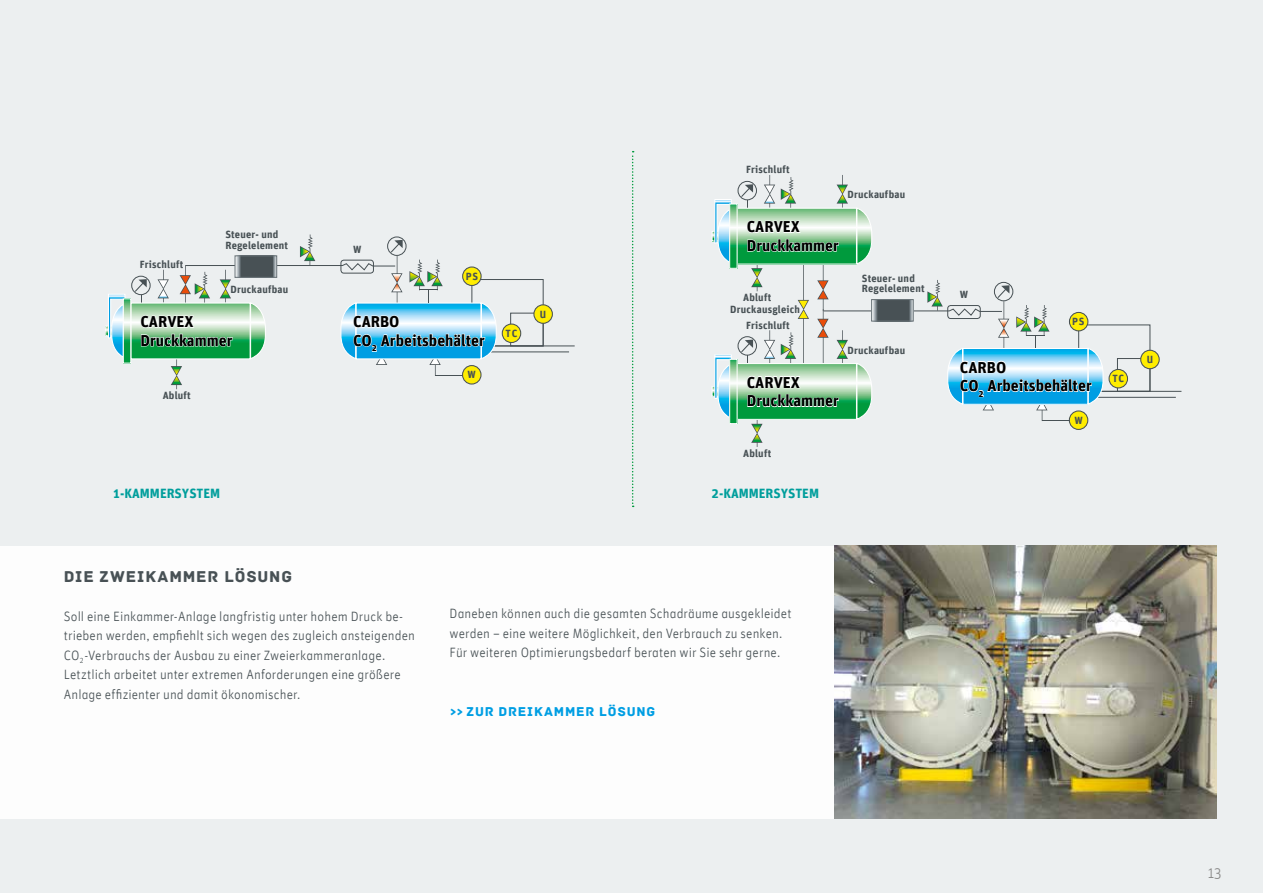
<style>
.page{position:relative;width:1263px;height:893px;background:#eceff0}
.page>*{position:absolute;margin:0;border:0;box-sizing:border-box;transform-origin:0 0}
.t1{font:16.5px "Archive";letter-spacing:.055em;color:#485155}
.t2{font:15.9px/18.8px "Unit Bold TF";color:#000}
.t3{font:15px "Unit Light Alternate";color:#878786}
.t4{font:13.5px/19.5px "Unit Light Alternate";letter-spacing:.005em;color:#485155}
.t5{font:13.5px "Unit Bold TF";color:#009e9c}
.t6{font:13.5px "Archive";letter-spacing:.06em;color:#009ee3}
.t7{font:10.5px/10.5px "Unit Bold TF";letter-spacing:.02em;color:#485155}
.s1{font-family:"Unit Bold TF"}
</style>
<div class="page">
<div style="left:0;top:546px;width:1216px;height:272px;background:#fff"></div>
<div style="left:471px;top:279px;width:72px;height:67px;border:1px solid #485155"></div>
<div style="left:510px;top:313px;width:33px;height:33px;border:1px solid #485155"></div>
<hr style="left:487px;top:346px;width:88px;height:1px;background:#485155">
<hr style="left:482px;top:351px;width:87px;height:1px;background:#485155">
<div style="left:105px;top:326px;width:9px;height:10px;border:1px solid #fff"></div>
<svg style="left:106px;top:293px;width:20px;height:66px"></svg>
<svg style="left:125px;top:300px;width:4px;height:62px"></svg>
<div style="left:123px;top:298px;width:8px;height:66px;border:1px solid #fff"></div>
<div style="left:131px;top:276px;width:20px;height:19px;border:1px solid #485155;border-radius:50%"></div>
<div style="left:502px;top:324px;width:19px;height:18px;background:#ffed00;border-radius:50%"></div>
<div style="left:502px;top:324px;width:19px;height:19px;border:1px solid #485155;border-radius:50%"></div>
<div style="left:534px;top:305px;width:18px;height:18px;background:#ffed00;border-radius:50%"></div>
<div style="left:533px;top:304px;width:20px;height:20px;border:1px solid #485155;border-radius:50%"></div>
<svg style="left:134px;top:234px;width:363px;height:155px;background:#c7dfdc"></svg>
<div style="left:711px;top:231px;width:9px;height:11px;border:1px solid #fff"></div>
<svg style="left:712px;top:198px;width:20px;height:66px"></svg>
<svg style="left:731px;top:205px;width:5px;height:62px"></svg>
<div style="left:729px;top:203px;width:9px;height:66px;border:1px solid #fff"></div>
<div style="left:738px;top:181px;width:19px;height:19px;border:1px solid #485155;border-radius:50%"></div>
<div style="left:711px;top:386px;width:9px;height:11px;border:1px solid #fff"></div>
<svg style="left:712px;top:354px;width:20px;height:65px"></svg>
<svg style="left:731px;top:361px;width:5px;height:61px"></svg>
<div style="left:729px;top:359px;width:9px;height:65px;border:1px solid #fff"></div>
<div style="left:738px;top:336px;width:19px;height:20px;border:1px solid #485155;border-radius:50%"></div>
<div style="left:1117px;top:358px;width:33px;height:34px;border:1px solid #485155"></div>
<hr style="left:1094px;top:391px;width:87px;height:1px;background:#485155">
<hr style="left:1088px;top:397px;width:88px;height:1px;background:#485155">
<div style="left:1109px;top:369px;width:18px;height:19px;background:#ffed00;border-radius:50%"></div>
<div style="left:1108px;top:369px;width:20px;height:19px;border:1px solid #485155;border-radius:50%"></div>
<div style="left:1141px;top:350px;width:18px;height:19px;background:#ffed00;border-radius:50%"></div>
<div style="left:1140px;top:350px;width:20px;height:19px;border:1px solid #485155;border-radius:50%"></div>
<svg style="left:740px;top:175px;width:364px;height:272px;background:#cfe2dd"></svg>
<img style="left:835px;top:546px;width:381px;height:272px">
<svg style="left:632px;top:151px;width:2px;height:356px"></svg>
<p class="t7" style="left:140px;top:259px;width:45px">Frischluft</p>
<p class="t7" style="left:225px;top:229px;width:64px">Steuer- und<br>Regelelement</p>
<p class="t7" style="left:230px;top:284px;width:59px">Druckaufbau</p>
<p class="t7" style="left:353px;top:243px;width:10px">W</p>
<p class="t7" style="left:466px;top:271px;width:14px">PS</p>
<p class="t2" style="left:140px;top:312px;width:94px">CARVEX<br>Druckkammer</p>
<p class="t2" style="left:353px;top:312px;width:133px">CARBO<br>CO<sub>2</sub> Arbeitsbehälter</p>
<p class="t7" style="left:163px;top:390px;width:30px">Abluft</p>
<p class="t7" style="left:468px;top:369px;width:10px">W</p>
<p class="t7" style="left:506px;top:328px;width:13px">TC</p>
<p class="t7" style="left:540px;top:309px;width:8px">U</p>
<p class="t7" style="left:746px;top:164px;width:45px">Frischluft</p>
<p class="t2" style="left:747px;top:217px;width:94px">CARVEX<br>Druckkammer</p>
<p class="t7" style="left:743px;top:292px;width:30px">Abluft</p>
<p class="t7" style="left:730px;top:304px;width:71px">Druckausgleich</p>
<p class="t7" style="left:746px;top:320px;width:45px">Frischluft</p>
<p class="t2" style="left:747px;top:372px;width:94px">CARVEX<br>Druckkammer</p>
<p class="t7" style="left:847px;top:189px;width:59px">Druckaufbau</p>
<p class="t7" style="left:862px;top:273px;width:64px">Steuer- und<br>Regelelement</p>
<p class="t7" style="left:847px;top:345px;width:59px">Druckaufbau</p>
<p class="t7" style="left:743px;top:448px;width:30px">Abluft</p>
<p class="t5" style="left:113px;top:485px;width:109px">1-KAMMERSYSTEM</p>
<p class="t5" style="left:711px;top:485px;width:109px">2-KAMMERSYSTEM</p>
<p class="t1" style="left:64px;top:567px;width:230px">DIE ZWEIKAMMER LÖSUNG</p>
<p class="t4" style="left:64px;top:606px;width:353px">Soll eine Einkammer-Anlage langfristig unter hohem Druck be&shy;trieben werden, empfiehlt sich wegen des zugleich ansteigenden CO<sub>2</sub>-Verbrauchs der Ausbau zu einer Zweierkammeranlage.<br>Letztlich arbeitet unter extremen Anforderungen eine größere Anlage effizienter und damit ökonomischer.</p>
<p class="t4" style="left:450px;top:603px;width:343px">Daneben können auch die gesamten Schadräume ausgekleidet werden – eine weitere Möglichkeit, den Verbrauch zu senken.<br>Für weiteren Optimierungsbedarf beraten wir Sie sehr gerne.</p>
<p class="t6" style="left:450px;top:703px;width:207px"><span class="s1">&gt;&gt;</span> ZUR DREIKAMMER LÖSUNG</p>
<p class="t7" style="left:960px;top:289px;width:10px">W</p>
<p class="t7" style="left:1072px;top:316px;width:14px">PS</p>
<p class="t2" style="left:960px;top:357px;width:133px">CARBO<br>CO<sub>2</sub> Arbeitsbehälter</p>
<p class="t7" style="left:1074px;top:415px;width:10px">W</p>
<p class="t7" style="left:1112px;top:373px;width:13px">TC</p>
<p class="t7" style="left:1147px;top:354px;width:8px">U</p>
<p class="t3" style="left:1208px;top:864px;width:15px">13</p>
</div>
